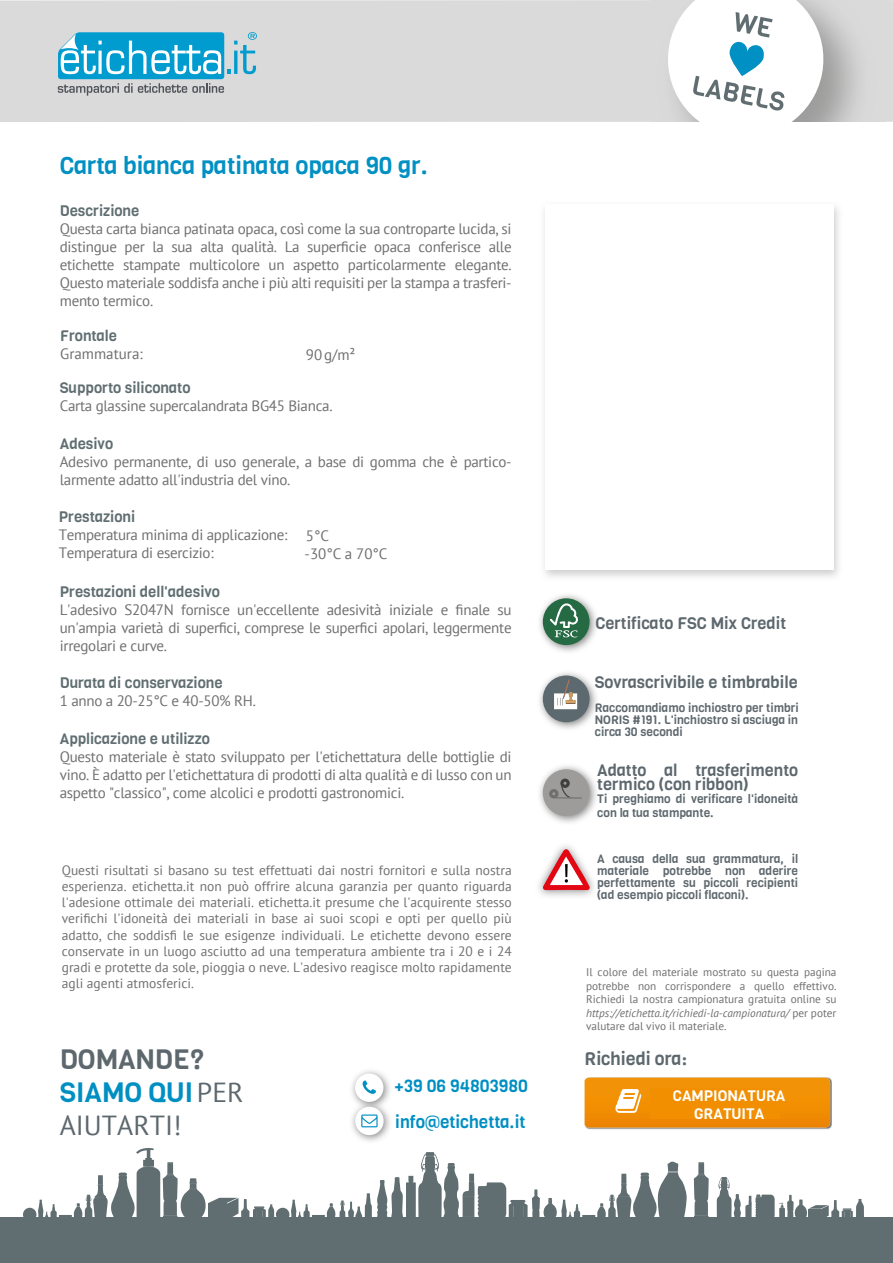
<style>
.page{position:relative;width:893px;height:1263px;background:#fff}
.page>*{position:absolute;margin:0;border:0;box-sizing:border-box;transform-origin:0 0}
.t1{font:27.6px/33px "Viga";color:#5d686e}
.t2{font:27.6px "PT Sans";color:#5d686e}
.t3{font:24px "Viga";color:#0090c3}
.t4{font:18px "Viga";color:#5d686e}
.t5{font:17.4px/35.7px "Viga";color:#008fc3}
.t6{font:16.5px/13.5px "Viga";color:#5d686e}
.t7{font:15px/18px "PT Sans";letter-spacing:-.02em;color:#706f6f}
.t8{font:15px "Viga";color:#606e72}
.t9{font:15px/18px "Viga";color:#fff;text-align:center}
.t10{font:15px "PT Sans";color:#706f6f}
.t11{font:13.5px/16.2px "PT Sans";color:#71706f;text-align:justify}
.t12{font:12px/12px "Viga";color:#5e686e;text-align:justify}
.t13{font:12px/13.5px "Viga";color:#5d686e}
.t14{font:11.25px/13.5px "PT Sans";color:#706f6f;text-align:justify}
.s1{color:#008fc3}
.s2{font-family:"PT Sans"}
.s3{font-style:italic}
</style>
<div class="page">
<div style="left:0;top:0;width:893px;height:122px;background:#dadada"></div>
<svg style="left:667px;top:1px;width:163px;height:121px;background:#e1e8ea"></svg>
<div style="left:23px;top:1208px;width:13px;height:13px;background:#606e72;border-radius:50%"></div>
<div style="left:276px;top:1208px;width:13px;height:13px;background:#606e72;border-radius:50%"></div>
<svg style="left:38px;top:1148px;width:236px;height:70px"></svg>
<svg style="left:717px;top:1177px;width:147px;height:41px"></svg>
<svg style="left:291px;top:1152px;width:396px;height:66px"></svg>
<svg style="left:694px;top:1162px;width:15px;height:56px"></svg>
<div style="left:0;top:1218px;width:893px;height:45px;background:#606e72"></div>
<svg style="left:544px;top:206px;width:295px;height:371px;fill:#e9e9e9"></svg>
<img style="left:546px;top:206px;width:287px;height:364px">
<svg style="left:539px;top:594px;width:58px;height:58px"></svg>
<div style="left:543px;top:598px;width:47px;height:47px;background:#266a44;border-radius:50%"></div>
<svg style="left:550px;top:603px;width:28px;height:34px"></svg>
<svg style="left:539px;top:672px;width:58px;height:57px"></svg>
<div style="left:543px;top:675px;width:47px;height:47px;background:#5c696e;border-radius:50%"></div>
<svg style="left:554px;top:679px;width:23px;height:30px"></svg>
<svg style="left:539px;top:765px;width:58px;height:58px"></svg>
<div style="left:543px;top:769px;width:47px;height:47px;background:#9d9c9a;border-radius:50%"></div>
<svg style="left:560px;top:778px;width:10px;height:10px"></svg>
<div style="left:549px;top:789px;width:9px;height:9px;background:#706f6f;border-radius:50%"></div>
<svg style="left:552px;top:782px;width:30px;height:17px"></svg>
<svg style="left:538px;top:846px;width:56px;height:51px"></svg>
<svg style="left:542px;top:848px;width:48px;height:42px"></svg>
<img style="left:585px;top:1077px;width:247px;height:53px">
<svg style="left:585px;top:1078px;width:245px;height:49px;background:#f19210"></svg>
<svg style="left:351px;top:1070px;width:39px;height:30px"></svg>
<div style="left:355px;top:1073px;width:28px;height:29px;background:#fff;border-radius:50%"></div>
<svg style="left:363px;top:1080px;width:13px;height:14px"></svg>
<svg style="left:351px;top:1100px;width:39px;height:42px"></svg>
<div style="left:355px;top:1107px;width:29px;height:28px;background:#fff;border-radius:50%"></div>
<svg style="left:361px;top:1114px;width:17px;height:13px"></svg>
<div style="left:650px;top:1088px;width:129px;height:31px;background:#f18f01"></div>
<svg style="left:58px;top:32px;width:199px;height:64px"></svg>
<h2 class="t3" style="left:60px;top:149px;width:369px">Carta bianca patinata opaca 90 gr.</h2>
<p class="t8" style="left:60px;top:200px;width:81px">Descrizione</p>
<p class="t7" style="left:60px;top:219px;width:453px;text-align:justify">Questa carta bianca patinata opaca, così come la sua controparte lucida, si distingue per la sua alta qualità. La superficie opaca conferisce alle etichette stampate multicolore un aspetto particolarmente elegante.<br>Questo materiale soddisfa anche i più alti requisiti per la stampa a trasferi&shy;mento termico.</p>
<p class="t8" style="left:60px;top:326px;width:58px">Frontale</p>
<p class="t10" style="left:60px;top:345px;width:84px">Grammatura:</p>
<p class="t8" style="left:60px;top:378px;width:132px">Supporto siliconato</p>
<p class="t7" style="left:60px;top:397px;width:274px">Carta glassine supercalandrata BG45 Bianca.</p>
<p class="t8" style="left:60px;top:434px;width:55px">Adesivo</p>
<p class="t7" style="left:60px;top:452px;width:453px">Adesivo permanente, di uso generale, a base di gomma che è partico&shy;larmente adatto all'industria del vino.</p>
<p class="t7" style="left:306px;top:346px;width:51px">90g/m²</p>
<p class="t8" style="left:59px;top:507px;width:78px">Prestazioni</p>
<p class="t7" style="left:59px;top:526px;width:230px">Temperatura minima di applicazione:<br>Temperatura di esercizio:</p>
<p class="t7" style="left:305px;top:526px;width:84px">5°C<br>-30°C a 70°C</p>
<p class="t8" style="left:60px;top:582px;width:162px">Prestazioni dell'adesivo</p>
<p class="t7" style="left:60px;top:601px;width:453px;text-align:justify">L'adesivo S2047N fornisce un'eccellente adesività iniziale e finale su un'ampia varietà di superfici, comprese le superfici apolari, leggermente irregolari e curve.</p>
<p class="t8" style="left:60px;top:673px;width:164px">Durata di conservazione</p>
<p class="t7" style="left:60px;top:691px;width:198px">1 anno a 20-25°C e 40-50% RH.</p>
<p class="t8" style="left:60px;top:728px;width:152px">Applicazione e utilizzo</p>
<p class="t7" style="left:60px;top:747px;width:453px;text-align:justify">Questo materiale è stato sviluppato per l'etichettatura delle bottiglie di vino. È adatto per l'etichettatura di prodotti di alta qualità e di lusso con un aspetto "classico", come alcolici e prodotti gastronomici.</p>
<p class="t11" style="left:62px;top:862px;width:451px">Questi risultati si basano su test effettuati dai nostri fornitori e sulla nostra esperienza. etichetta.it non può offrire alcuna garanzia per quanto riguarda l'adesione ottimale dei materiali. etichetta.it presume che l'acquirente stesso verifichi l'idoneità dei materiali in base ai suoi scopi e opti per quello più adatto, che soddisfi le sue esigenze individuali. Le etichette devono essere conservate in un luogo asciutto ad una temperatura ambiente tra i 20 e i 24 gradi e protette da sole, pioggia o neve. L'adesivo reagisce molto rapidamente agli agenti atmosferici.</p>
<h1 class="t1" style="left:60px;top:1043px;width:185px">DOMANDE?<br><span class="s1">SIAMO QUI</span><span class="s2">PER</span></h1>
<h1 class="t2" style="left:60px;top:1108px;width:123px">AIUTARTI!</h1>
<p class="t5" style="left:394px;top:1068px;width:135px">+39 06 94803980 info@etichetta.it</p>
<p class="t6" style="left:595px;top:616px;width:192px">Certificato FSC Mix Credit</p>
<p class="t6" style="left:595px;top:675px;width:204px">Sovrascrivibile e timbrabile</p>
<p class="t12" style="left:595px;top:702px;width:206px">Raccomandiamo inchiostro per timbri NORIS #191. L'inchiostro si asciuga in circa 30 secondi</p>
<p class="t6" style="left:597px;top:764px;width:202px">Adatto al trasferimento termico (con ribbon)</p>
<p class="t13" style="left:597px;top:792px;width:202px">Ti preghiamo di verificare l'idoneità con la tua stampante.</p>
<p class="t12" style="left:597px;top:853px;width:202px">A causa della sua grammatura, il materiale potrebbe non aderire perfettamente su piccoli recipienti (ad esempio piccoli flaconi).</p>
<p class="t14" style="left:586px;top:965px;width:252px">Il colore del materiale mostrato su questa pagina potrebbe non corrispondere a quello effettivo.<br>Richiedi la nostra campionatura gratuita online su <span class="s3">https://etichetta.it/richiedi-la-campionatura/</span> per poter valutare dal vivo il materiale.</p>
<p class="t4" style="left:585px;top:1047px;width:104px">Richiedi ora:</p>
<p class="t9" style="left:673px;top:1086px;width:114px">CAMPIONATURA<br>GRATUITA</p>
</div>
